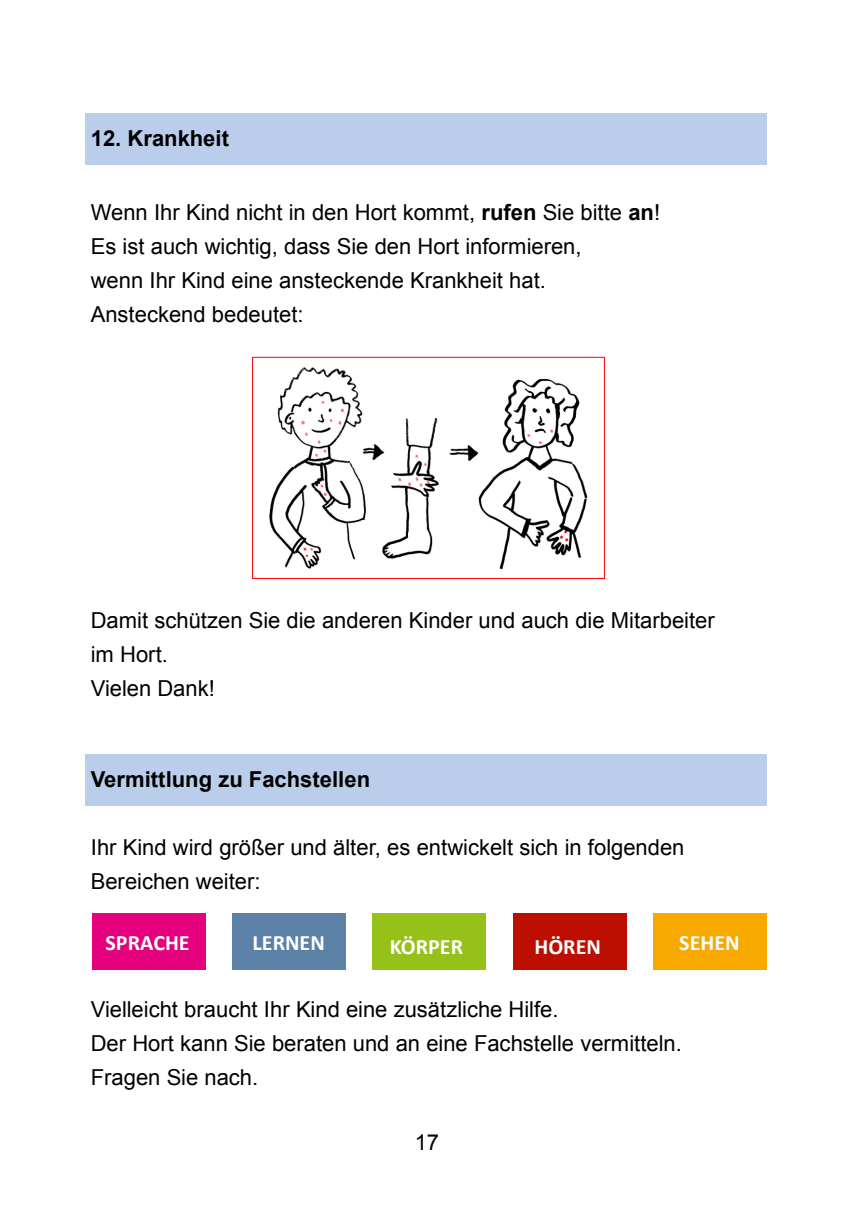
<style>
.page{position:relative;width:857px;height:1225px;background:#fff}
.page>*{position:absolute;margin:0;border:0;box-sizing:border-box;transform-origin:0 0}
.t1{font:22px/34px "Arial";color:#000}
.t2{font:700 22px "Arial";color:#000}
.t3{font:700 22px "Calibri";color:#fff}
.s1{font-weight:700}
</style>
<div class="page">
<div style="left:85px;top:113px;width:680px;height:51px;background:#bacdeb"></div>
<div style="left:85px;top:754px;width:680px;height:51px;background:#bacdeb"></div>
<img style="left:269px;top:367px;width:318px;height:202px">
<div style="left:252px;top:357px;width:352px;height:221px;border:1px solid #f00"></div>
<div style="left:92px;top:913px;width:113px;height:56px;background:#e5007d"></div>
<div style="left:652px;top:913px;width:114px;height:56px;background:#f7a900"></div>
<div style="left:512px;top:913px;width:114px;height:56px;background:#bd0f01"></div>
<div style="left:372px;top:913px;width:114px;height:56px;background:#95c118"></div>
<div style="left:232px;top:913px;width:113px;height:56px;background:#5b81a7"></div>
<p class="t2" style="left:91px;top:126px;width:140px">12. Krankheit</p>
<p class="t1" style="left:91px;top:195px;width:570px">Wenn Ihr Kind nicht in den Hort kommt, <span class="s1">rufen</span> Sie bitte <span class="s1">an</span>!<br>Es ist auch wichtig, dass Sie den Hort informieren,<br>wenn Ihr Kind eine ansteckende Krankheit hat.<br>Ansteckend bedeutet:</p>
<p class="t1" style="left:91px;top:603px;width:625px">Damit schützen Sie die anderen Kinder und auch die Mitarbeiter im Hort.<br>Vielen Dank!</p>
<p class="t2" style="left:91px;top:767px;width:281px">Vermittlung zu Fachstellen</p>
<p class="t1" style="left:91px;top:830px;width:595px">Ihr Kind wird größer und älter, es entwickelt sich in folgenden<br>Bereichen weiter:</p>
<p class="t3" style="left:105px;top:933px;width:85px">SPRACHE</p>
<p class="t3" style="left:252px;top:933px;width:74px">LERNEN</p>
<p class="t3" style="left:389px;top:937px;width:75px">KÖRPER</p>
<p class="t3" style="left:534px;top:937px;width:68px">HÖREN</p>
<p class="t3" style="left:679px;top:933px;width:62px">SEHEN</p>
<p class="t1" style="left:91px;top:992px;width:592px">Vielleicht braucht Ihr Kind eine zusätzliche Hilfe.<br>Der Hort kann Sie beraten und an eine Fachstelle vermitteln.<br>Fragen Sie nach.</p>
<p class="t1" style="left:414px;top:1125px;width:26px">17</p>
</div>
